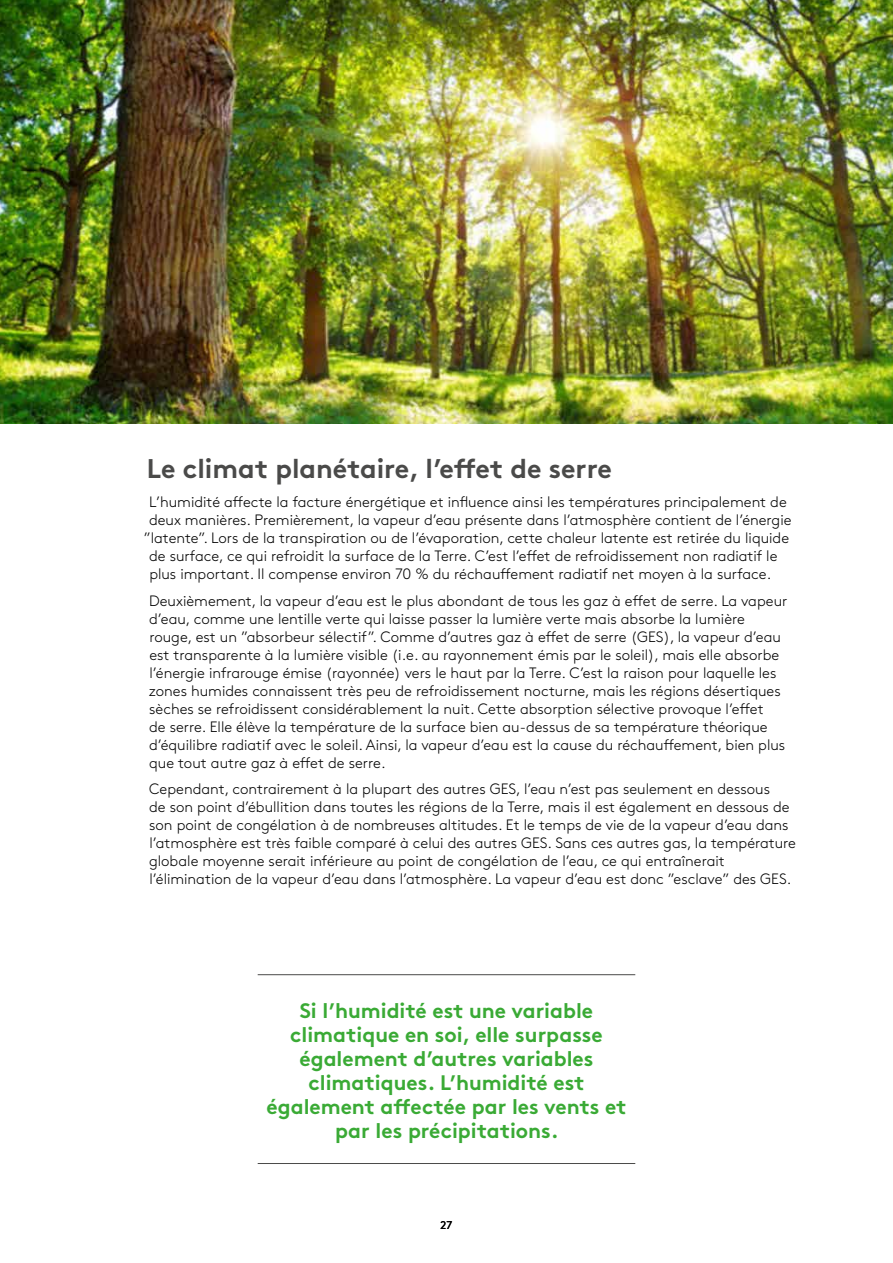
<style>
.page{position:relative;width:893px;height:1263px;background:#fff}
.page>*{position:absolute;margin:0;border:0;box-sizing:border-box;transform-origin:0 0}
.t1{font:700 27px "Swegon Brown";color:#4a4a49}
.t2{font:700 21px/24px "Swegon Brown";color:#3aaa35;text-align:center}
.t3{font:300 15px/18px "Swegon Brown";color:#000}
.t4{font:11.25px "Swegon Brown";color:#000}
</style>
<div class="page">
<hr style="left:258px;top:974px;width:377px;height:1px;background:#4a4a49">
<hr style="left:258px;top:1163px;width:377px;height:1px;background:#4a4a49">
<img style="left:0;top:0;width:893px;height:424px">
<h1 class="t1" style="left:147px;top:447px;width:466px">Le climat planétaire, l’effet de serre</h1>
<p class="t3" style="left:149px;top:492px;width:639px">L’humidité affecte la facture énergétique et influence ainsi les températures principalement de</p>
<p class="t3" style="left:149px;top:510px;width:644px">deux manières. Premièrement, la vapeur d’eau présente dans l’atmosphère contient de l’énergie</p>
<p class="t3" style="left:144px;top:528px;width:647px">”latente”. Lors de la transpiration ou de l’évaporation, cette chaleur latente est retirée du liquide</p>
<p class="t3" style="left:149px;top:546px;width:630px">de surface, ce qui refroidit la surface de la Terre. C’est l’effet de refroidissement non radiatif le</p>
<p class="t3" style="left:149px;top:564px;width:623px">plus important. Il compense environ 70 % du réchauffement radiatif net moyen à la surface.</p>
<p class="t3" style="left:149px;top:590px;width:640px">Deuxièmement, la vapeur d’eau est le plus abondant de tous les gaz à effet de serre. La vapeur d’eau, comme une lentille verte qui laisse passer la lumière verte mais absorbe la lumière rouge, est un ”absorbeur sélectif”. Comme d’autres gaz à effet de serre (GES), la vapeur d’eau est transparente à la lumière visible (i.e. au rayonnement émis par le soleil), mais elle absorbe l’énergie infrarouge émise (rayonnée) vers le haut par la Terre. C’est la raison pour laquelle les zones humides connaissent très peu de refroidissement nocturne, mais les régions désertiques sèches se refroidissent considérablement la nuit. Cette absorption sélective provoque l’effet<br>de serre. Elle élève la température de la surface bien au-dessus de sa température théorique d’équilibre radiatif avec le soleil. Ainsi, la vapeur d’eau est la cause du réchauffement, bien plus que tout autre gaz à effet de serre.</p>
<p class="t3" style="left:149px;top:779px;width:648px">Cependant, contrairement à la plupart des autres GES, l’eau n’est pas seulement en dessous<br>de son point d’ébullition dans toutes les régions de la Terre, mais il est également en dessous de son point de congélation à de nombreuses altitudes. Et le temps de vie de la vapeur d’eau dans l’atmosphère est très faible comparé à celui des autres GES. Sans ces autres gas, la température globale moyenne serait inférieure au point de congélation de l’eau, ce qui entraînerait l’élimination de la vapeur d’eau dans l’atmosphère. La vapeur d’eau est donc ”esclave” des GES.</p>
<h2 class="t2" style="left:266px;top:996px;width:362px">Si l’humidité est une variable climatique en soi, elle surpasse également d’autres variables climatiques. L’humidité est également affectée par les vents et par les précipitations.</h2>
<p class="t4" style="left:441px;top:1216px;width:13px">27</p>
</div>
